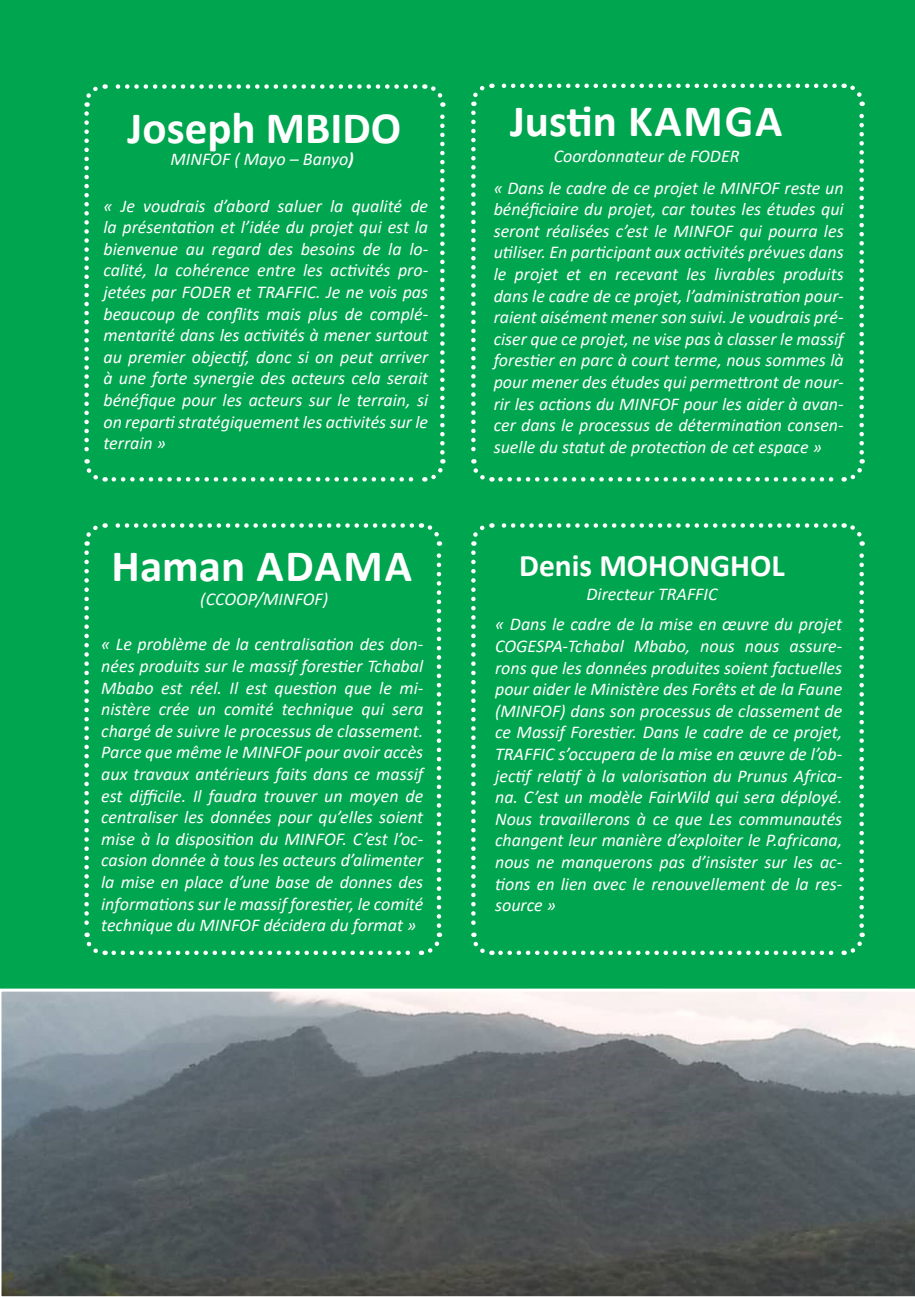
<style>
.page{position:relative;width:915px;height:1297px;background:#fff}
.page>*{position:absolute;margin:0;border:0;box-sizing:border-box;transform-origin:0 0}
.parragraphe{font:700 45px "Calibri";color:#fff}
.parragraphe-2{font:700 45px "Calibri";letter-spacing:.04em;color:#fff}
.parragraphe-3{font:700 31.5px "Calibri";color:#fff}
.parragraphe-4{font:italic 18px/21.6px "Calibri";color:#fff;text-align:justify}
.s1{font-weight:700}
</style>
<div class="page">
<div style="left:0;top:0;width:914px;height:1297px;background:#00a54f"></div>
<svg style="left:84px;top:553px;width:22px;height:403px"></svg>
<svg style="left:114px;top:932px;width:329px;height:24px"></svg>
<svg style="left:420px;top:523px;width:22px;height:403px"></svg>
<svg style="left:84px;top:523px;width:328px;height:23px"></svg>
<svg style="left:84px;top:113px;width:22px;height:369px"></svg>
<svg style="left:114px;top:459px;width:332px;height:23px"></svg>
<svg style="left:423px;top:84px;width:23px;height:368px"></svg>
<svg style="left:84px;top:84px;width:331px;height:23px"></svg>
<svg style="left:471px;top:113px;width:21px;height:369px"></svg>
<svg style="left:500px;top:459px;width:365px;height:23px"></svg>
<svg style="left:842px;top:83px;width:23px;height:369px"></svg>
<svg style="left:471px;top:83px;width:363px;height:23px"></svg>
<svg style="left:471px;top:553px;width:21px;height:403px"></svg>
<svg style="left:500px;top:932px;width:365px;height:24px"></svg>
<svg style="left:842px;top:523px;width:23px;height:403px"></svg>
<svg style="left:471px;top:523px;width:363px;height:23px"></svg>
<svg style="left:0;top:989px;width:914px;height:308px;background:#6c7275"></svg>
<p class="parragraphe" style="left:128px;top:97px;width:275px">Joseph MBIDO</p>
<p class="parragraphe-4" style="left:170px;top:148px;width:185px">MINFOF ( Mayo – Banyo<span class="s1">)</span></p>
<p class="parragraphe-4" style="left:103px;top:194px;width:326px">« Je voudrais d’abord saluer la qualité de la présentation et l’idée du projet qui est la bienvenue au regard des besoins de la lo&shy;calité, la cohérence entre les activités pro&shy;jetées par FODER et TRAFFIC. Je ne vois pas beaucoup de conflits mais plus de complé&shy;mentarité dans les activités à mener surtout au premier objectif, donc si on peut arriver à une forte synergie des acteurs cela serait bénéfique pour les acteurs sur le terrain, si on reparti stratégiquement les activités sur le terrain »</p>
<p class="parragraphe" style="left:112px;top:534px;width:302px">Haman ADAMA</p>
<p class="parragraphe-4" style="left:200px;top:588px;width:130px">(CCOOP/MINFOF)</p>
<p class="parragraphe-4" style="left:101px;top:633px;width:323px">« Le problème de la centralisation des don&shy;nées produits sur le massif forestier Tchabal Mbabo est réel. Il est question que le mi&shy;nistère crée un comité technique qui sera chargé de suivre le processus de classement.<br>Parce que même le MINFOF pour avoir accès aux travaux antérieurs faits dans ce massif est difficile. Il faudra trouver un moyen de centraliser les données pour qu’elles soient mise à la disposition du MINFOF. C’est l’oc&shy;casion donnée à tous les acteurs d’alimenter la mise en place d’une base de donnes des informations sur le massif forestier, le comité technique du MINFOF décidera du format »</p>
<p class="parragraphe-2" style="left:510px;top:89px;width:274px">Justin KAMGA</p>
<p class="parragraphe-4" style="left:553px;top:145px;width:187px">Coordonnateur de FODER</p>
<p class="parragraphe-4" style="left:493px;top:176px;width:351px">« Dans le cadre de ce projet le MINFOF reste un bénéficiaire du projet, car toutes les études qui seront réalisées c’est le MINFOF qui pourra les utiliser. En participant aux activités prévues dans le projet et en recevant les livrables produits dans le cadre de ce projet, l’administration pour&shy;raient aisément mener son suivi. Je voudrais pré&shy;ciser que ce projet, ne vise pas à classer le massif forestier en parc à court terme, nous sommes là pour mener des études qui permettront de nour&shy;rir les actions du MINFOF pour les aider à avan&shy;cer dans le processus de détermination consen&shy;suelle du statut de protection de cet espace »</p>
<p class="parragraphe-3" style="left:519px;top:543px;width:267px">Denis MOHONGHOL</p>
<p class="parragraphe-4" style="left:586px;top:583px;width:132px">Directeur TRAFFIC</p>
<p class="parragraphe-4" style="left:495px;top:613px;width:348px">« Dans le cadre de la mise en œuvre du projet COGESPA-Tchabal Mbabo, nous nous assure&shy;rons que les données produites soient factuelles pour aider le Ministère des Forêts et de la Faune (MINFOF) dans son processus de classement de ce Massif Forestier. Dans le cadre de ce projet, TRAFFIC s’occupera de la mise en œuvre de l’ob&shy;jectif relatif à la valorisation du Prunus Africa&shy;na. C’est un modèle FairWild qui sera déployé.<br>Nous travaillerons à ce que Les communautés changent leur manière d’exploiter le P.africana, nous ne manquerons pas d’insister sur les ac&shy;tions en lien avec le renouvellement de la res&shy;source »</p>
</div>
